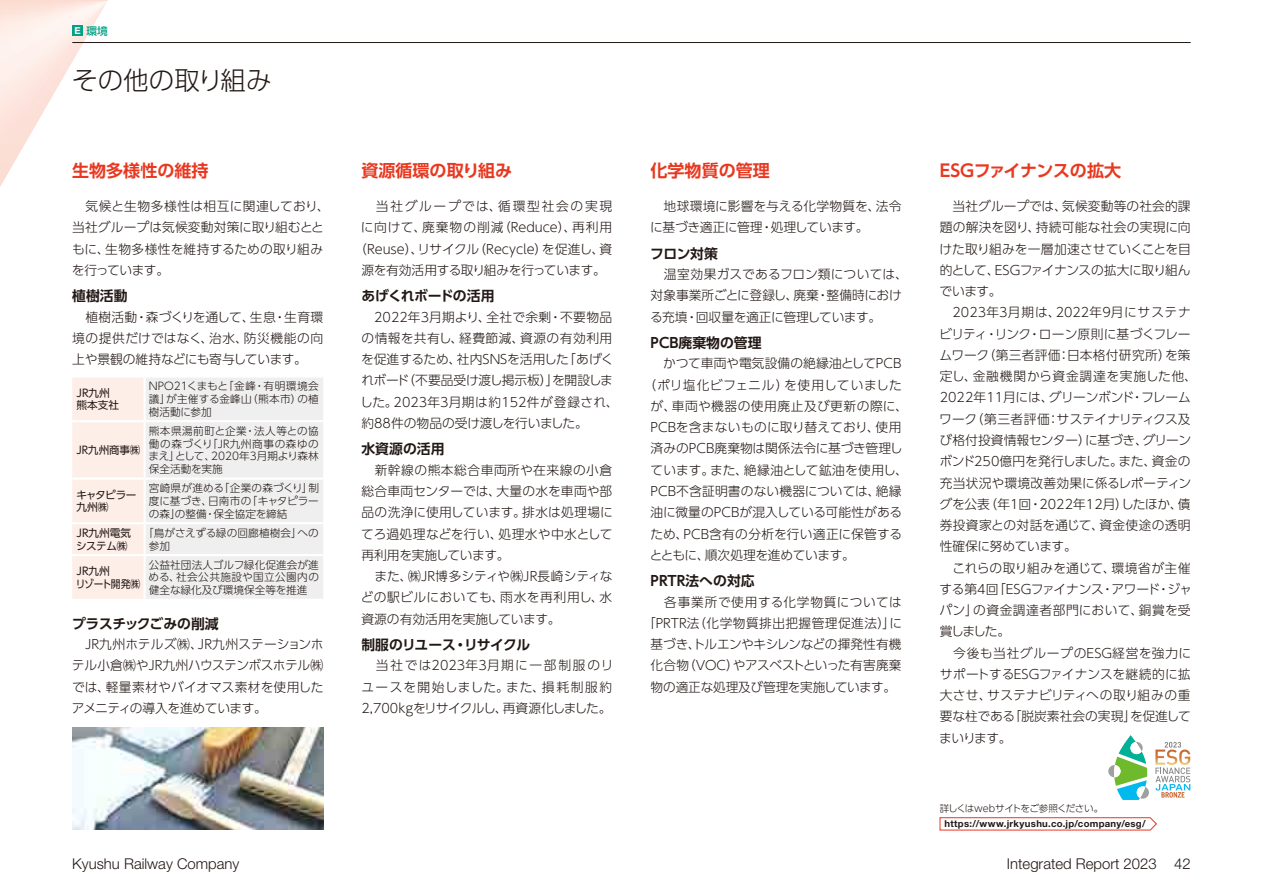
<style>
.page{position:relative;width:1263px;height:893px;background:#fff}
.page>*{position:absolute;margin:0;border:0;box-sizing:border-box;transform-origin:0 0}
.t1{font:300 25.5px "UD Shin Go Pro";color:#221815}
.t2{font:700 16.95px "UD Shin Go Pro De";color:#e83820}
.t3{font:700 16.95px "UD Shin Go Pro De";letter-spacing:-.03em;color:#e83820}
.t4{font:300 14.85px "Helvetica Neue LT Std";color:#221815}
.t5{font:700 13.8px "UD Shin Go Pro De";color:#221815}
.t6{font:700 13.8px "UD Shin Go Pro De";letter-spacing:-.03em;color:#221815}
.t7{font:700 13.8px "UD Shin Go Pro De";letter-spacing:-.025em;color:#221815}
.t8{font:300 12.75px/21.3px "UD Shin Go Pro";color:#221815}
.t9{font:300 12.75px "UD Shin Go Pro";letter-spacing:.04em;color:#221815}
.t10{font:300 12.75px "UD Shin Go Pro";letter-spacing:-.02em;color:#221815}
.t11{font:300 12.75px "UD Shin Go Pro";letter-spacing:.025em;color:#221815}
.t12{font:300 12.75px "UD Shin Go Pro";letter-spacing:.05em;color:#221815}
.t13{font:300 12.75px "UD Shin Go Pro";letter-spacing:-.03em;color:#221815}
.t14{font:300 10.65px/12.8px "UD Shin Go Pro";color:#221815;text-align:justify}
.t15{font:10.65px/12.8px "UD Shin Go Pro";color:#221815}
.t16{font:10.65px/12.8px "UD Shin Go Pro";letter-spacing:-.05em;color:#221815}
.t17{font:500 10.65px "UD Shin Go Pro";color:#00a385}
.t18{font:700 9.6px "Helvetica Neue LT Std";letter-spacing:.03em;color:#221815}
.t19{font:300 9.6px "UD Shin Go Pro";letter-spacing:-.045em;color:#221815}
.s1{font-family:"Helvetica Neue LT Std";font-weight:700;font-size:9.6px;color:#fff}
</style>
<div class="page">
<svg style="left:0;top:0;width:108px;height:187px"></svg>
<hr style="left:72px;top:42px;width:1119px;height:1px;background:#221815">
<svg style="left:72px;top:378px;width:251px;height:221px"></svg>
<hr style="left:144px;top:378px;width:2px;height:42px;background:#fff">
<hr style="left:72px;top:420px;width:73px;height:2px;background:#fff">
<hr style="left:145px;top:420px;width:178px;height:2px;background:#fff">
<hr style="left:144px;top:422px;width:2px;height:55px;background:#fff">
<hr style="left:72px;top:477px;width:73px;height:3px;background:#fff">
<hr style="left:145px;top:477px;width:178px;height:3px;background:#fff">
<hr style="left:144px;top:480px;width:2px;height:42px;background:#fff">
<hr style="left:72px;top:522px;width:73px;height:2px;background:#fff">
<hr style="left:145px;top:522px;width:178px;height:2px;background:#fff">
<hr style="left:144px;top:524px;width:2px;height:30px;background:#fff">
<hr style="left:72px;top:554px;width:73px;height:2px;background:#fff">
<hr style="left:145px;top:554px;width:178px;height:2px;background:#fff">
<hr style="left:144px;top:556px;width:2px;height:43px;background:#fff">
<svg style="left:939px;top:817px;width:218px;height:13px"></svg>
<img style="left:72px;top:727px;width:251px;height:102px">
<div style="left:72px;top:26px;width:11px;height:10px;background:#00a385"></div>
<svg style="left:1108px;top:735px;width:41px;height:65px"></svg>
<svg style="left:1155px;top:742px;width:35px;height:56px"></svg>
<p class="t17" style="left:74px;top:22px;width:35px"><span class="s1">E</span> 環境</p>
<h1 class="t1" style="left:72px;top:60px;width:201px">その他の取り組み</h1>
<h2 class="t2" style="left:72px;top:156px;width:138px">生物多様性の維持</h2>
<h2 class="t2" style="left:361px;top:156px;width:152px">資源循環の取り組み</h2>
<h2 class="t2" style="left:651px;top:156px;width:121px">化学物質の管理</h2>
<h2 class="t3" style="left:940px;top:156px;width:183px">ESGファイナンスの拡大</h2>
<p class="t8" style="left:72px;top:195px;width:259px">　気候と生物多様性は相互に関連しており、当社グループは気候変動対策に取り組むとともに、生物多様性を維持するための取り組みを行っています。</p>
<p class="t5" style="left:72px;top:285px;width:57px">植樹活動</p>
<p class="t8" style="left:72px;top:306px;width:252px;text-align:justify">　植樹活動・森づくりを通して、生息・生育環境の提供だけではなく、治水、防災機能の向上や景観の維持などにも寄与しています。</p>
<p class="t15" style="left:77px;top:386px;width:44px">JR九州熊本支社</p>
<p class="t14" style="left:149px;top:379px;width:172px">NPO21くまもと「金峰・有明環境会議」が主催する金峰山（熊本市）の植樹活動に参加</p>
<p class="t15" style="left:77px;top:443px;width:65px">JR九州商事㈱</p>
<p class="t14" style="left:148px;top:424px;width:172px">熊本県湯前町と企業・法人等との協働の森づくり「JR九州商事の森ゆのまえ」として、2020年3月期より森林保全活動を実施</p>
<p class="t16" style="left:76px;top:488px;width:62px">キャタピラー九州㈱</p>
<p class="t14" style="left:149px;top:481px;width:172px">宮崎県が進める「企業の森づくり」制度に基づき、日南市の「キャタピラーの森」の整備・保全協定を締結</p>
<p class="t15" style="left:76px;top:526px;width:56px">JR九州電気システム㈱</p>
<p class="t14" style="left:149px;top:526px;width:172px;text-indent:-6px">「鳥がさえずる緑の回廊植樹会」への参加</p>
<p class="t15" style="left:76px;top:564px;width:66px">JR九州<br>リゾート開発㈱</p>
<p class="t14" style="left:149px;top:558px;width:172px">公益社団法人ゴルフ緑化促進会が進める、社会公共施設や国立公園内の健全な緑化及び環境保全等を推進</p>
<p class="t7" style="left:72px;top:612px;width:148px">プラスチックごみの削減</p>
<p class="t8" style="left:72px;top:633px;width:253px;text-align:justify">　JR九州ホテルズ㈱、JR九州ステーションホテル小倉㈱やJR九州ハウステンボスホテル㈱では、軽量素材やバイオマス素材を使用したアメニティの導入を進めています。</p>
<p class="t8" style="left:354px;top:195px;width:260px;text-align:center">　当社グループでは、循環型社会の実現に向けて、廃棄物の削減（Reduce）、再利用（Reuse）、リサイクル（Recycle）を促進し、資源を有効活用する取り組みを行っています。</p>
<p class="t6" style="left:361px;top:285px;width:135px">あげくれボードの活用</p>
<p class="t8" style="left:360px;top:306px;width:260px">　2022年3月期より、全社で余剰・不要物品の情報を共有し、経費節減、資源の有効利用を促進するため、社内SNSを活用した「あげくれボード（不要品受け渡し掲示板）」を開設しました。2023年3月期は約152件が登録され、約88件の物品の受け渡しを行いました。</p>
<p class="t5" style="left:361px;top:438px;width:85px">水資源の活用</p>
<p class="t8" style="left:361px;top:459px;width:254px">　新幹線の熊本総合車両所や在来線の小倉総合車両センターでは、大量の水を車両や部品の洗浄に使用しています。排水は処理場にてろ過処理などを行い、処理水や中水として再利用を実施しています。<br>　また、㈱JR博多シティや㈱JR長崎シティなどの駅ビルにおいても、雨水を再利用し、水資源の有効活用を実施しています。</p>
<p class="t6" style="left:361px;top:633px;width:170px">制服のリユース・リサイクル</p>
<p class="t8" style="left:361px;top:654px;width:254px;text-align:justify">　当社では2023年3月期に一部制服のリユースを開始しました。また、損耗制服約2,700kgをリサイクルし、再資源化しました。</p>
<p class="t8" style="left:650px;top:195px;width:253px">　地球環境に影響を与える化学物質を、法令に基づき適正に管理・処理しています。</p>
<p class="t5" style="left:650px;top:242px;width:69px">フロン対策</p>
<p class="t8" style="left:650px;top:263px;width:259px">　温室効果ガスであるフロン類については、対象事業所ごとに登録し、廃棄・整備時における充填・回収量を適正に管理しています。</p>
<p class="t5" style="left:651px;top:332px;width:112px">PCB廃棄物の管理</p>
<p class="t8" style="left:651px;top:352px;width:252px">　かつて車両や電気設備の絶縁油としてPCB</p>
<p class="t11" style="left:644px;top:374px;width:260px">（ポリ塩化ビフェニル）を使用していました</p>
<p class="t9" style="left:651px;top:396px;width:259px">が、車両や機器の使用廃止及び更新の際に、</p>
<p class="t8" style="left:651px;top:416px;width:252px">PCBを含まないものに取り替えており、使用</p>
<p class="t8" style="left:651px;top:437px;width:253px">済みのPCB廃棄物は関係法令に基づき管理し</p>
<p class="t8" style="left:650px;top:459px;width:259px">ています。また、絶縁油として鉱油を使用し、</p>
<p class="t8" style="left:651px;top:480px;width:252px">PCB不含証明書のない機器については、絶縁</p>
<p class="t8" style="left:651px;top:501px;width:253px">油に微量のPCBが混入している可能性がある</p>
<p class="t8" style="left:650px;top:523px;width:253px">ため、PCB含有の分析を行い適正に保管する</p>
<p class="t13" style="left:650px;top:545px;width:207px">とともに、順次処理を進めています。</p>
<p class="t5" style="left:651px;top:570px;width:106px">PRTR法への対応</p>
<p class="t12" style="left:664px;top:591px;width:239px">各事業所で使用する化学物質については</p>
<p class="t9" style="left:643px;top:613px;width:260px">「PRTR法（化学物質排出把握管理促進法）」に</p>
<p class="t10" style="left:651px;top:634px;width:252px">基づき、トルエンやキシレンなどの揮発性有機</p>
<p class="t8" style="left:651px;top:654px;width:252px">化合物（VOC）やアスベストといった有害廃棄</p>
<p class="t8" style="left:651px;top:676px;width:247px">物の適正な処理及び管理を実施しています。</p>
<p class="t8" style="left:939px;top:195px;width:259px">　当社グループでは、気候変動等の社会的課題の解決を図り、持続可能な社会の実現に向けた取り組みを一層加速させていくことを目的として、ESGファイナンスの拡大に取り組んでいます。<br>　2023年3月期は、2022年9月にサステナビリティ・リンク・ローン原則に基づくフレームワーク（第三者評価：日本格付研究所）を策定し、金融機関から資金調達を実施した他、<br>2022年11月には、グリーンボンド・フレームワーク（第三者評価：サステイナリティクス及び格付投資情報センター）に基づき、グリーンボンド250億円を発行しました。また、資金の充当状況や環境改善効果に係るレポーティングを公表（年1回・2022年12月）したほか、債券投資家との対話を通じて、資金使途の透明性確保に努めています。<br>　これらの取り組みを通じて、環境省が主催する第4回「ESGファイナンス・アワード・ジャパン」の資金調達者部門において、銅賞を受賞しました。<br>　今後も当社グループのESG経営を強力にサポートするESGファイナンスを継続的に拡大させ、サステナビリティへの取り組みの重要な柱である「脱炭素社会の実現」を促進してまいります。</p>
<p class="t19" style="left:940px;top:801px;width:165px">詳しくはwebサイトをご参照ください。</p>
<p class="t18" style="left:944px;top:818px;width:203px">https://www.jrkyushu.co.jp/company/esg/</p>
<p class="t4" style="left:72px;top:855px;width:169px">Kyushu Railway Company</p>
<p class="t4" style="left:1007px;top:855px;width:185px">Integrated Report 2023 42</p>
</div>
